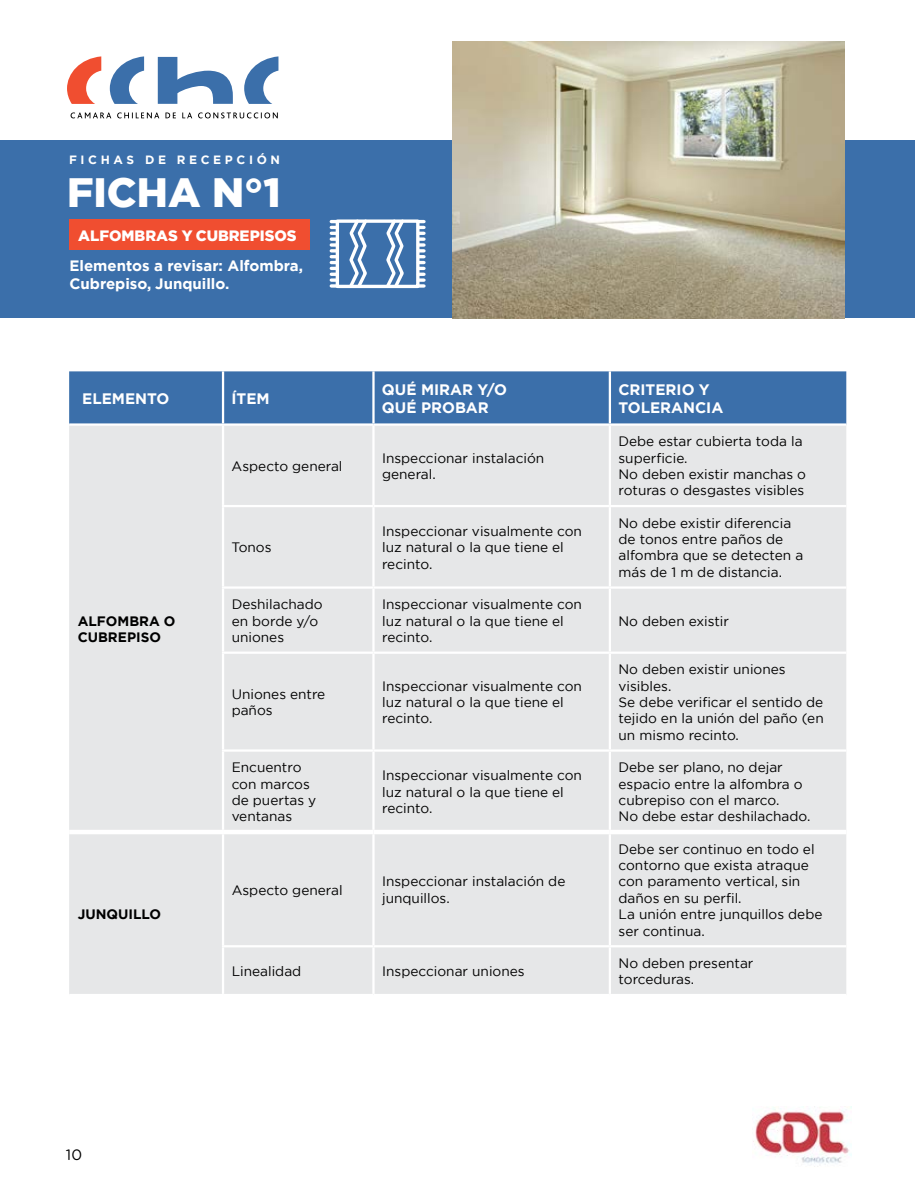
<style>
.page{position:relative;width:915px;height:1191px;background:#fff}
.page>*{position:absolute;margin:0;border:0;box-sizing:border-box;transform-origin:0 0}
.t1{font:900 40.95px "Gotham";color:#fff}
.t2{font:700 15.15px/18.1px "Gotham";color:#fff}
.t3{font:700 15px/18px "Gotham";color:#fff}
.t4{font:900 15px "Gotham";color:#fff}
.t5{font:15px "Gotham Rounded";color:#000}
.t6{font:13.65px/16.4px "Gotham";color:#000}
.t7{font:700 13.65px/16.4px "Gotham";color:#000}
.t8{font:700 12px "Gotham";letter-spacing:.3em;color:#fff}
</style>
<div class="page">
<div style="left:0;top:141px;width:914px;height:177px;background:#3b6faa"></div>
<div style="left:69px;top:219px;width:240px;height:31px;background:#f04e30"></div>
<svg style="left:158px;top:57px;width:75px;height:47px"></svg>
<svg style="left:244px;top:56px;width:34px;height:48px"></svg>
<svg style="left:110px;top:56px;width:34px;height:48px"></svg>
<svg style="left:67px;top:56px;width:34px;height:48px"></svg>
<svg style="left:71px;top:112px;width:207px;height:6px"></svg>
<img style="left:453px;top:42px;width:391px;height:276px">
<div style="left:335px;top:219px;width:84px;height:69px;border:3px solid #fff"></div>
<svg style="left:331px;top:220px;width:6px;height:68px"></svg>
<svg style="left:418px;top:220px;width:6px;height:68px"></svg>
<svg style="left:346px;top:219px;width:24px;height:70px"></svg>
<svg style="left:383px;top:219px;width:24px;height:70px"></svg>
<img style="left:753px;top:1106px;width:97px;height:61px">
<div style="left:69px;top:371px;width:777px;height:52px;background:#3b6faa"></div>
<div style="left:69px;top:426px;width:777px;height:568px;background:#e6e7e8"></div>
<hr style="left:222px;top:426px;width:2px;height:79px;background:#fff">
<hr style="left:372px;top:426px;width:2px;height:79px;background:#fff">
<hr style="left:608px;top:426px;width:2px;height:79px;background:#fff">
<hr style="left:222px;top:505px;width:151px;height:2px;background:#fff">
<hr style="left:222px;top:507px;width:2px;height:79px;background:#fff">
<hr style="left:373px;top:505px;width:236px;height:2px;background:#fff">
<hr style="left:372px;top:507px;width:2px;height:79px;background:#fff">
<hr style="left:609px;top:505px;width:237px;height:2px;background:#fff">
<hr style="left:608px;top:507px;width:2px;height:79px;background:#fff">
<hr style="left:222px;top:586px;width:151px;height:2px;background:#fff">
<hr style="left:222px;top:588px;width:2px;height:63px;background:#fff">
<hr style="left:373px;top:586px;width:236px;height:2px;background:#fff">
<hr style="left:372px;top:588px;width:2px;height:63px;background:#fff">
<hr style="left:609px;top:586px;width:237px;height:2px;background:#fff">
<hr style="left:608px;top:588px;width:2px;height:63px;background:#fff">
<hr style="left:222px;top:651px;width:151px;height:3px;background:#fff">
<hr style="left:222px;top:654px;width:2px;height:95px;background:#fff">
<hr style="left:373px;top:651px;width:236px;height:3px;background:#fff">
<hr style="left:372px;top:654px;width:2px;height:95px;background:#fff">
<hr style="left:609px;top:651px;width:237px;height:3px;background:#fff">
<hr style="left:608px;top:654px;width:2px;height:95px;background:#fff">
<hr style="left:222px;top:749px;width:151px;height:2px;background:#fff">
<hr style="left:222px;top:751px;width:2px;height:78px;background:#fff">
<hr style="left:373px;top:749px;width:236px;height:2px;background:#fff">
<hr style="left:372px;top:751px;width:2px;height:78px;background:#fff">
<hr style="left:609px;top:749px;width:237px;height:2px;background:#fff">
<hr style="left:608px;top:751px;width:2px;height:78px;background:#fff">
<hr style="left:222px;top:834px;width:2px;height:111px;background:#fff">
<hr style="left:372px;top:834px;width:2px;height:111px;background:#fff">
<hr style="left:608px;top:834px;width:2px;height:111px;background:#fff">
<hr style="left:222px;top:945px;width:151px;height:2px;background:#fff">
<hr style="left:222px;top:947px;width:2px;height:47px;background:#fff">
<hr style="left:373px;top:945px;width:236px;height:2px;background:#fff">
<hr style="left:372px;top:947px;width:2px;height:47px;background:#fff">
<hr style="left:609px;top:945px;width:237px;height:2px;background:#fff">
<hr style="left:608px;top:947px;width:2px;height:47px;background:#fff">
<hr style="left:222px;top:371px;width:2px;height:52px;background:#fff">
<hr style="left:372px;top:371px;width:2px;height:52px;background:#fff">
<hr style="left:608px;top:371px;width:2px;height:52px;background:#fff">
<div style="left:223px;top:829px;width:150px;height:5px;background:#fff"></div>
<div style="left:373px;top:829px;width:236px;height:5px;background:#fff"></div>
<div style="left:609px;top:829px;width:237px;height:5px;background:#fff"></div>
<div style="left:69px;top:829px;width:154px;height:5px;background:#fff"></div>
<p class="t8" style="left:69px;top:152px;width:212px">FICHAS DE RECEPCIÓN</p>
<h1 class="t1" style="left:67px;top:164px;width:215px">FICHA N°1</h1>
<p class="t4" style="left:78px;top:225px;width:220px">ALFOMBRAS Y CUBREPISOS</p>
<p class="t3" style="left:69px;top:257px;width:235px">Elementos a revisar: Alfombra,<br>Cubrepiso, Junquillo.</p>
<p class="t2" style="left:82px;top:389px;width:89px">ELEMENTO</p>
<p class="t2" style="left:231px;top:389px;width:40px">ÍTEM</p>
<p class="t2" style="left:382px;top:380px;width:127px">QUÉ MIRAR Y/O<br>QUÉ PROBAR</p>
<p class="t2" style="left:618px;top:380px;width:106px">CRITERIO Y<br>TOLERANCIA</p>
<p class="t6" style="left:231px;top:457px;width:112px">Aspecto general</p>
<p class="t6" style="left:382px;top:449px;width:164px">Inspeccionar instalación general.</p>
<p class="t6" style="left:618px;top:433px;width:189px">Debe estar cubierta toda la superficie.<br>No deben existir manchas o roturas o desgastes visibles</p>
<p class="t7" style="left:78px;top:612px;width:99px">ALFOMBRA O<br>CUBREPISO</p>
<p class="t7" style="left:78px;top:906px;width:85px">JUNQUILLO</p>
<p class="t6" style="left:231px;top:539px;width:41px">Tonos</p>
<p class="t6" style="left:382px;top:522px;width:201px">Inspeccionar visualmente con luz natural o la que tiene el recinto.</p>
<p class="t6" style="left:618px;top:514px;width:186px">No debe existir diferencia de tonos entre paños de alfombra que se detecten a más de 1 m de distancia.</p>
<p class="t6" style="left:231px;top:596px;width:92px">Deshilachado en borde y/o uniones</p>
<p class="t6" style="left:382px;top:596px;width:201px">Inspeccionar visualmente con luz natural o la que tiene el recinto.</p>
<p class="t6" style="left:231px;top:685px;width:95px">Uniones entre paños</p>
<p class="t6" style="left:382px;top:677px;width:201px">Inspeccionar visualmente con luz natural o la que tiene el recinto.</p>
<p class="t6" style="left:618px;top:612px;width:112px">No deben existir</p>
<p class="t6" style="left:618px;top:661px;width:207px">No deben existir uniones visibles.<br>Se debe verificar el sentido de tejido en la unión del paño (en un mismo recinto.</p>
<p class="t6" style="left:231px;top:759px;width:86px">Encuentro con marcos de puertas y ventanas</p>
<p class="t6" style="left:382px;top:767px;width:201px">Inspeccionar visualmente con luz natural o la que tiene el recinto.</p>
<p class="t6" style="left:618px;top:759px;width:193px">Debe ser plano, no dejar espacio entre la alfombra o cubrepiso con el marco.<br>No debe estar deshilachado.</p>
<p class="t6" style="left:231px;top:881px;width:112px">Aspecto general</p>
<p class="t6" style="left:382px;top:873px;width:185px">Inspeccionar instalación de junquillos.</p>
<p class="t6" style="left:618px;top:840px;width:205px">Debe ser continuo en todo el contorno que exista atraque con paramento vertical, sin daños en su perfil.<br>La unión entre junquillos debe ser continua.</p>
<p class="t6" style="left:232px;top:962px;width:71px">Linealidad</p>
<p class="t6" style="left:382px;top:962px;width:144px">Inspeccionar uniones</p>
<p class="t6" style="left:618px;top:954px;width:136px">No deben presentar torceduras.</p>
<p class="t5" style="left:66px;top:1144px;width:18px">10</p>
</div>
